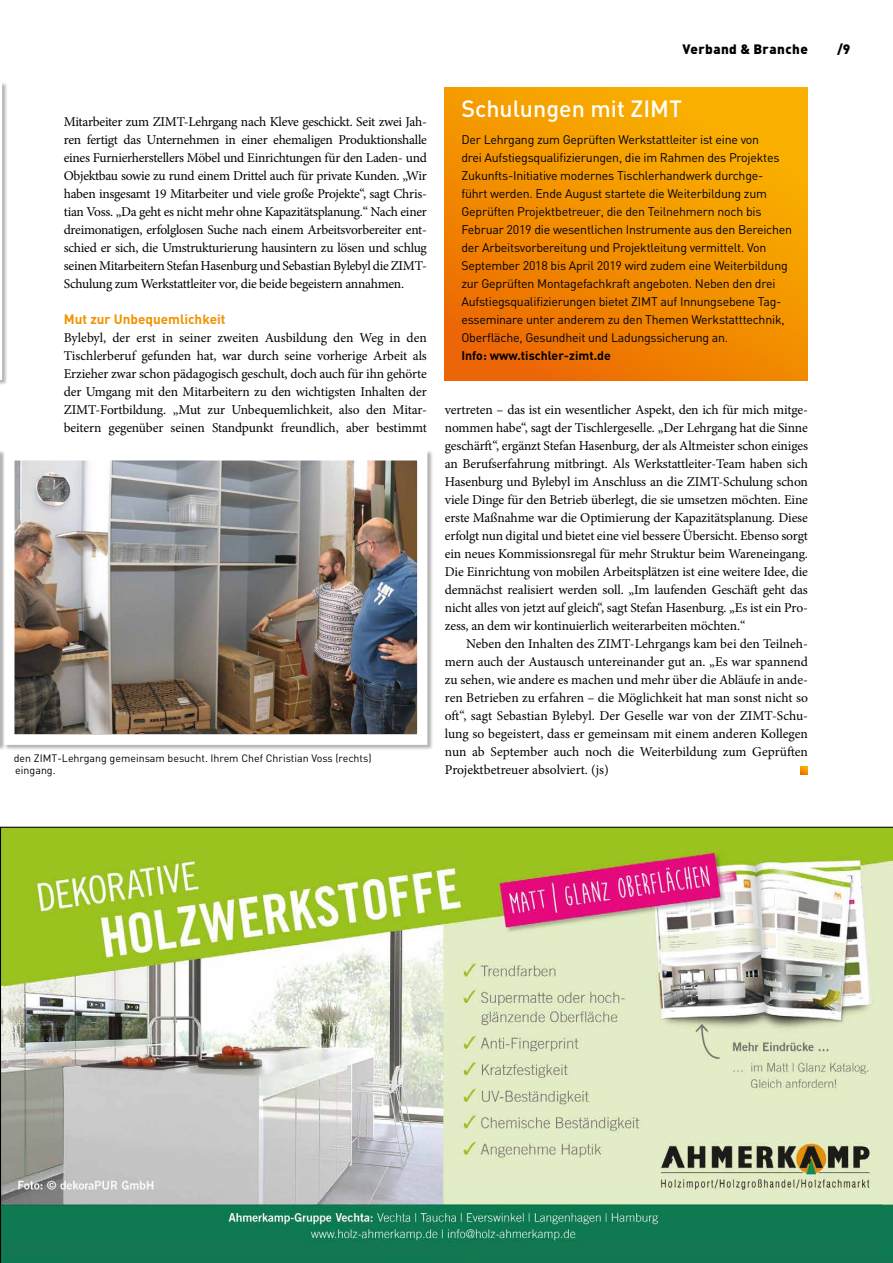
<style>
.page{position:relative;width:893px;height:1263px;background:#fff}
.page>*{position:absolute;margin:0;border:0;box-sizing:border-box;transform-origin:0 0}
.t1{font:500 23.25px "DIN";color:#fff}
.t2{font:13.5px/18px "Minion Pro";letter-spacing:-.01em;color:#000;text-align:justify}
.t3{font:700 13.5px "DIN";color:#f39200}
.t4{font:900 13.5px "DIN";letter-spacing:.03em;color:#000}
.t5{font:12.3px/18px "DIN";letter-spacing:-.02em;color:#000}
.t6{font:700 12.3px "DIN";color:#000}
.t7{font:10.65px/12.8px "DIN";color:#000}
</style>
<div class="page">
<img style="left:0;top:827px;width:893px;height:436px">
<svg style="left:800px;top:767px;width:8px;height:7px"></svg>
<div style="left:0;top:82px;width:8px;height:304px;background:#000;opacity:.3"></div>
<svg style="left:0;top:82px;width:2px;height:298px"></svg>
<div style="left:0;top:450px;width:6px;height:301px;background:#000;opacity:.3"></div>
<svg style="left:0;top:450px;width:1px;height:295px"></svg>
<div style="left:4px;top:450px;width:429px;height:301px;background:#000;opacity:.3"></div>
<img style="left:15px;top:461px;width:401px;height:272px">
<div style="left:4px;top:450px;width:423px;height:295px;border:10px solid #fff"></div>
<svg style="left:444px;top:87px;width:364px;height:294px;background:#f28f00"></svg>
<p class="t4" style="left:682px;top:40px;width:127px">Verband &amp; Branche</p>
<p class="t4" style="left:837px;top:40px;width:15px">/9</p>
<p class="t2" style="left:64px;top:113px;width:365px">Mitarbeiter zum ZIMT-Lehrgang nach Kleve geschickt. Seit zwei Jah&shy;ren fertigt das Unternehmen in einer ehemaligen Produktionshalle eines Furnierherstellers Möbel und Einrichtungen für den Laden- und Objektbau sowie zu rund einem Drittel auch für private Kunden. „Wir haben insgesamt 19 Mitarbeiter und viele große Projekte“, sagt Chris&shy;tian Voss. „Da geht es nicht mehr ohne Kapazitätsplanung.“ Nach einer dreimonatigen, erfolglosen Suche nach einem Arbeitsvorbereiter ent&shy;schied er sich, die Umstrukturierung hausintern zu lösen und schlug seinen Mitarbeitern Stefan Hasenburg und Sebastian Bylebyl die ZIMT-Schulung zum Werkstattleiter vor, die beide begeistern annahmen.</p>
<p class="t3" style="left:64px;top:310px;width:163px">Mut zur Unbequemlichkeit</p>
<p class="t2" style="left:64px;top:329px;width:365px">Bylebyl, der erst in seiner zweiten Ausbildung den Weg in den Tischlerberuf gefunden hat, war durch seine vorherige Arbeit als Erzieher zwar schon pädagogisch geschult, doch auch für ihn gehörte der Umgang mit den Mitarbeitern zu den wichtigsten Inhalten der ZIMT-Fortbildung. „Mut zur Unbequemlichkeit, also den Mitar&shy;beitern gegenüber seinen Standpunkt freundlich, aber bestimmt</p>
<p class="t7" style="left:14px;top:751px;width:359px">den ZIMT-Lehrgang gemeinsam besucht. Ihrem Chef Christian Voss (rechts) eingang.</p>
<h1 class="t1" style="left:461px;top:94px;width:222px">Schulungen mit ZIMT</h1>
<p class="t5" style="left:461px;top:130px;width:332px">Der Lehrgang zum Geprüften Werkstattleiter ist eine von<br>drei Aufstiegsqualifizierungen, die im Rahmen des Projektes Zukunfts-Initiative modernes Tischlerhandwerk durchge&shy;führt werden. Ende August startete die Weiterbildung zum Geprüften Projektbetreuer, die den Teilnehmern noch bis Februar 2019 die wesentlichen Instrumente aus den Bereichen der Arbeitsvorbereitung und Projektleitung vermittelt. Von September 2018 bis April 2019 wird zudem eine Weiterbildung zur Geprüften Montagefachkraft angeboten. Neben den drei Aufstiegsqualifizierungen bietet ZIMT auf Innungsebene Tag&shy;esseminare unter anderem zu den Themen Werkstatttechnik, Oberfläche, Gesundheit und Ladungssicherung an.</p>
<p class="t6" style="left:461px;top:348px;width:151px">Info: www.tischler-zimt.de</p>
<p class="t2" style="left:445px;top:401px;width:365px">vertreten – das ist ein wesentlicher Aspekt, den ich für mich mitge&shy;nommen habe“, sagt der Tischlergeselle. „Der Lehrgang hat die Sinne geschärft“, ergänzt Stefan Hasenburg, der als Altmeister schon einiges an Berufserfahrung mitbringt. Als Werkstattleiter-Team haben sich Hasenburg und Bylebyl im Anschluss an die ZIMT-Schulung schon viele Dinge für den Betrieb überlegt, die sie umsetzen möchten. Eine erste Maßnahme war die Optimierung der Kapazitätsplanung. Diese erfolgt nun digital und bietet eine viel bessere Übersicht. Ebenso sorgt ein neues Kommissionsregal für mehr Struktur beim Wareneingang.<br>Die Einrichtung von mobilen Arbeitsplätzen ist eine weitere Idee, die demnächst realisiert werden soll. „Im laufenden Geschäft geht das nicht alles von jetzt auf gleich“, sagt Stefan Hasenburg. „Es ist ein Pro&shy;zess, an dem wir kontinuierlich weiterarbeiten möchten.“</p>
<p class="t2" style="left:445px;top:635px;width:365px;text-indent:21px">Neben den Inhalten des ZIMT-Lehrgangs kam bei den Teilneh&shy;mern auch der Austausch untereinander gut an. „Es war spannend zu sehen, wie andere es machen und mehr über die Abläufe in ande&shy;ren Betrieben zu erfahren – die Möglichkeit hat man sonst nicht so oft“, sagt Sebastian Bylebyl. Der Geselle war von der ZIMT-Schu&shy;lung so begeistert, dass er gemeinsam mit einem anderen Kollegen nun ab September auch noch die Weiterbildung zum Geprüften Projektbetreuer absolviert. (js)</p>
</div>
